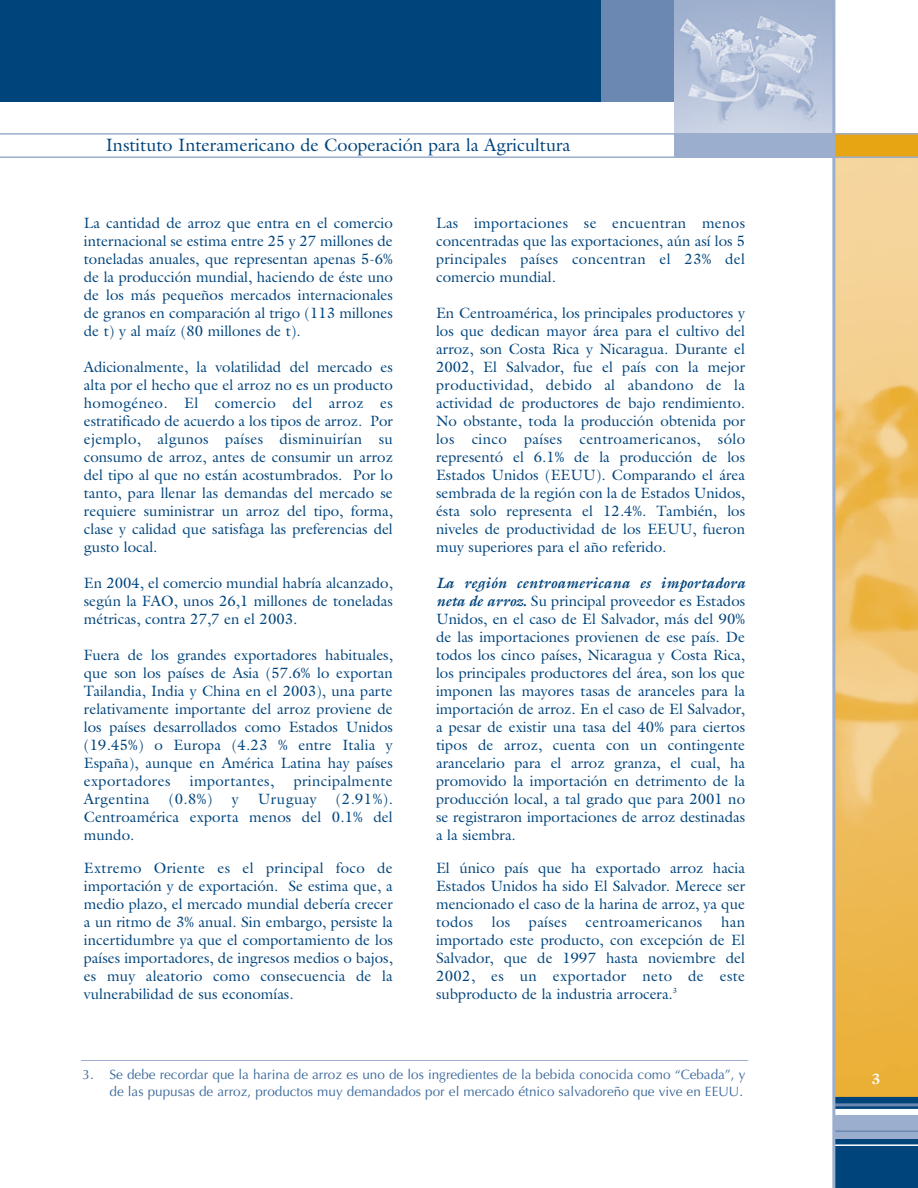
<style>
.page{position:relative;width:918px;height:1188px;background:#fff}
.page>*{position:absolute;margin:0;border:0;box-sizing:border-box;transform-origin:0 0}
.t1{font:18px "Galliard";color:#00447c}
.t2{font:15px/18px "Galliard";color:#00447c;text-align:justify}
.t3{font:15px "Galliard";letter-spacing:.02em;color:#00447c}
.t4{font:700 15px "Galliard";color:#fff}
.t5{font:13.5px/16.5px "Optima";color:#3c699b;text-align:right}
.s1{font-weight:700;font-style:italic}
</style>
<div class="page">
<div style="left:835px;top:134px;width:83px;height:966px;background:#e7a513"></div>
<img style="left:835px;top:158px;width:83px;height:939px">
<div style="left:601px;top:0;width:158px;height:102px;background:#6a88b2"></div>
<img style="left:674px;top:0;width:158px;height:133px">
<div style="left:834px;top:1138px;width:84px;height:50px;background:#00447c"></div>
<svg style="left:835px;top:1097px;width:83px;height:12px"></svg>
<div style="left:0;top:0;width:601px;height:102px;background:#00447c"></div>
<div style="left:834px;top:1116px;width:84px;height:23px;background:#9caecd"></div>
<hr style="left:835px;top:1103px;width:83px;height:3px;background:#6a88b2">
<hr style="left:835px;top:1131px;width:83px;height:1px;background:#6a88b2">
<hr style="left:835px;top:1144px;width:83px;height:2px;background:#fff">
<hr style="left:832px;top:0;width:3px;height:1188px;background:#9caecd">
<div style="left:674px;top:133px;width:159px;height:25px;background:#9caecd"></div>
<hr style="left:0;top:156px;width:918px;height:2px;background:#9caecd">
<hr style="left:0;top:133px;width:918px;height:2px;background:#9caecd">
<hr style="left:81px;top:1060px;width:667px;height:1px;background:#9caecd">
<p class="t1" style="left:106px;top:138px;width:466px">Instituto Interamericano de Cooperación para la Agricultura</p>
<p class="t2" style="left:84px;top:216px;width:311px">La cantidad de arroz que entra en el comercio internacional se estima entre 25 y 27 millones de toneladas anuales, que representan apenas 5-6% de la producción mundial, haciendo de éste uno de los más pequeños mercados internacionales de granos en comparación al trigo (113 millones de t) y al maíz (80 millones de t).</p>
<p class="t2" style="left:84px;top:360px;width:310px">Adicionalmente, la volatilidad del mercado es alta por el hecho que el arroz no es un producto homogéneo. El comercio del arroz es estratificado de acuerdo a los tipos de arroz. Por ejemplo, algunos países disminuirían su consumo de arroz, antes de consumir un arroz del tipo al que no están acostumbrados. Por lo tanto, para llenar las demandas del mercado se requiere suministrar un arroz del tipo, forma, clase y calidad que satisfaga las preferencias del gusto local.</p>
<p class="t2" style="left:84px;top:576px;width:310px">En 2004, el comercio mundial habría alcanzado, según la FAO, unos 26,1 millones de toneladas métricas, contra 27,7 en el 2003.</p>
<p class="t2" style="left:84px;top:648px;width:311px">Fuera de los grandes exportadores habituales, que son los países de Asia (57.6% lo exportan Tailandia, India y China en el 2003), una parte relativamente importante del arroz proviene de los países desarrollados como Estados Unidos (19.45%) o Europa (4.23 % entre Italia y España), aunque en América Latina hay países exportadores</p>
<p class="t3" style="left:190px;top:775px;width:86px">importantes,</p>
<p class="t3" style="left:294px;top:775px;width:101px">principalmente</p>
<p class="t3" style="left:84px;top:793px;width:67px">Argentina</p>
<p class="t2" style="left:169px;top:792px;width:45px">(0.8%)</p>
<p class="t2" style="left:232px;top:792px;width:8px">y</p>
<p class="t3" style="left:258px;top:793px;width:60px">Uruguay</p>
<p class="t2" style="left:84px;top:792px;width:310px;text-indent:252px">(2.91%).<br>Centroamérica exporta menos del 0.1% del mundo.</p>
<p class="t2" style="left:84px;top:860px;width:310px">Extremo Oriente es el principal foco de importación y de exportación. Se estima que, a medio plazo, el mercado mundial debería crecer a un ritmo de 3% anual. Sin embargo, persiste la incertidumbre ya que el comportamiento de los países importadores, de ingresos medios o bajos, es muy aleatorio como consecuencia de la vulnerabilidad de sus economías.</p>
<p class="t2" style="left:436px;top:216px;width:311px">Las importaciones se encuentran menos concentradas que las exportaciones, aún así los 5 principales países concentran el 23% del comercio mundial.</p>
<p class="t2" style="left:436px;top:306px;width:311px">En Centroamérica, los principales productores y los que dedican mayor área para el cultivo del arroz, son Costa Rica y Nicaragua. Durante el 2002, El Salvador, fue el país con la mejor productividad, debido al abandono de la actividad de productores de bajo rendimiento.<br>No obstante, toda la producción obtenida por los cinco países centroamericanos, sólo representó el 6.1% de la producción de los Estados Unidos (EEUU). Comparando el área sembrada de la región con la de Estados Unidos, ésta solo representa el 12.4%. También, los niveles de productividad de los EEUU, fueron muy superiores para el año referido.</p>
<p class="t2" style="left:436px;top:576px;width:311px"><span class="s1">La región centroamericana es importadora neta de arroz.</span> Su principal proveedor es Estados Unidos, en el caso de El Salvador, más del 90% de las importaciones provienen de ese país. De todos los cinco países, Nicaragua y Costa Rica, los principales productores del área, son los que imponen las mayores tasas de aranceles para la importación de arroz. En el caso de El Salvador, a pesar de existir una tasa del 40% para ciertos tipos de arroz, cuenta con un contingente arancelario para el arroz granza, el cual, ha promovido la importación en detrimento de la producción local, a tal grado que para 2001 no se registraron importaciones de arroz destinadas a la siembra.</p>
<p class="t2" style="left:436px;top:860px;width:310px">El único país que ha exportado arroz hacia Estados Unidos ha sido El Salvador. Merece ser mencionado el caso de la harina de arroz, ya que todos los países centroamericanos han importado este producto, con excepción de El Salvador, que de 1997 hasta noviembre del 2002, es un exportador neto de este subproducto de la industria arrocera.<sup>3</sup></p>
<p class="t5" style="left:82px;top:1068px;width:665px">3. Se debe recordar que la harina de arroz es uno de los ingredientes de la bebida conocida como “Cebada”, y de las pupusas de arroz, productos muy demandados por el mercado étnico salvadoreño que vive en EEUU.</p>
<p class="t4" style="left:872px;top:1073px;width:10px">3</p>
</div>
